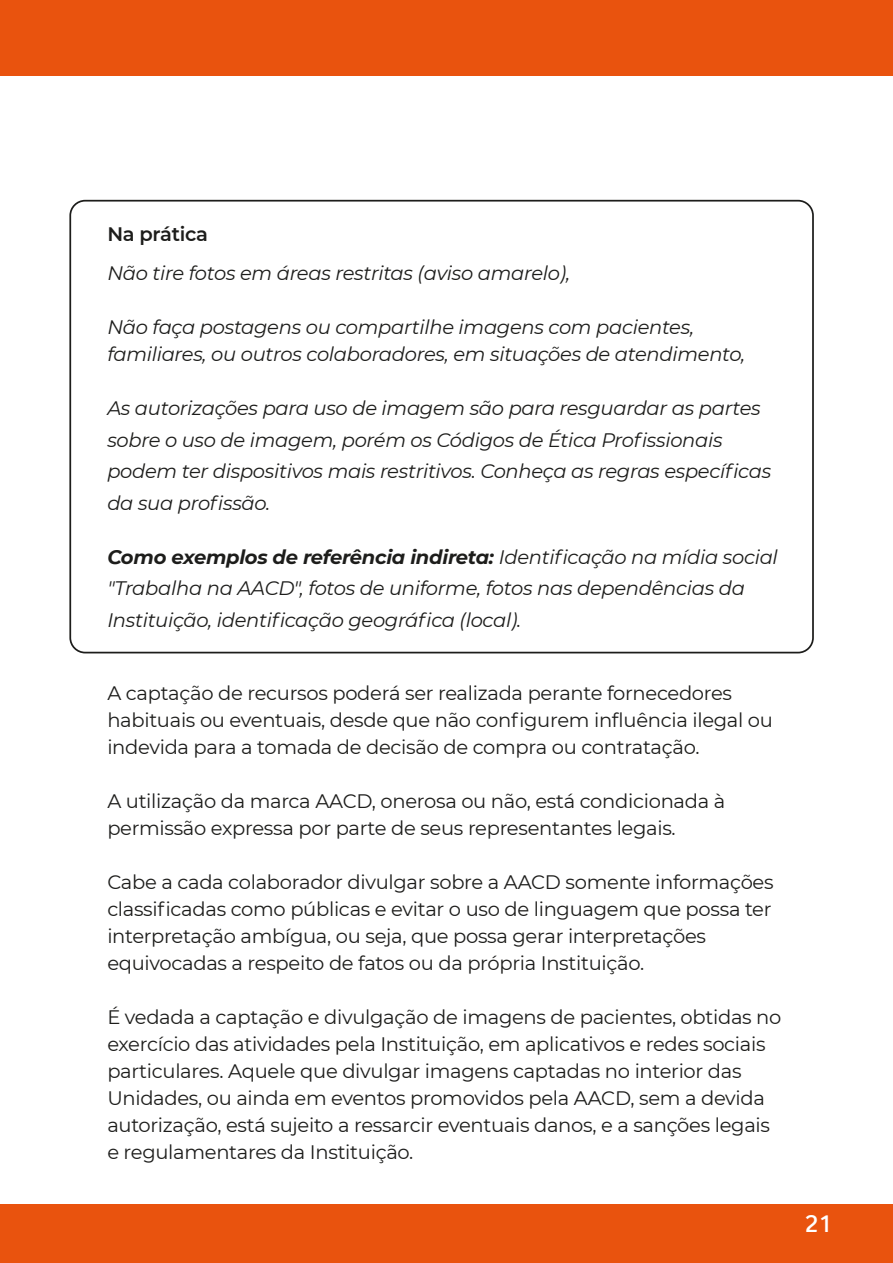
<style>
.page{position:relative;width:893px;height:1263px;background:#fff}
.page>*{position:absolute;margin:0;border:0;box-sizing:border-box;transform-origin:0 0}
.t1{font:600 23.1px "Precious Sans";color:#fff}
.t2{font:19.5px/27px "Montserrat";letter-spacing:-.015em;color:#1d1d1b}
.t3{font:italic 19.5px/31.5px "Montserrat";letter-spacing:-.015em;color:#1d1d1b}
.t4{font:600 19.5px "Montserrat";letter-spacing:-.015em;color:#1d1d1b}
.s1{font-weight:700}
</style>
<div class="page">
<div style="left:69px;top:200px;width:745px;height:453px;border:2px solid #1d1d1b;border-radius:15px"></div>
<div style="left:0;top:0;width:893px;height:76px;background:#e9530e"></div>
<div style="left:0;top:1204px;width:893px;height:59px;background:#e9530e"></div>
<p class="t4" style="left:107px;top:221px;width:102px">Na prática</p>
<p class="t3" style="left:107px;top:257px;width:464px">Não tire fotos em áreas restritas (aviso amarelo),</p>
<p class="t3" style="left:107px;top:313px;width:639px;line-height:27px">Não faça postagens ou compartilhe imagens com pacientes, familiares, ou outros colaboradores, em situações de atendimento,</p>
<p class="t3" style="left:107px;top:392px;width:665px">As autorizações para uso de imagem são para resguardar as partes sobre o uso de imagem, porém os Códigos de Ética Profissionais podem ter dispositivos mais restritivos. Conheça as regras específicas da sua profissão.</p>
<p class="t3" style="left:107px;top:540px;width:672px"><span class="s1">Como exemplos de referência indireta:</span> Identificação na mídia social "Trabalha na AACD", fotos de uniforme, fotos nas dependências da<br>Instituição, identificação geográfica (local).</p>
<p class="t2" style="left:107px;top:678px;width:667px">A captação de recursos poderá ser realizada perante fornecedores habituais ou eventuais, desde que não configurem influência ilegal ou indevida para a tomada de decisão de compra ou contratação.</p>
<p class="t2" style="left:107px;top:786px;width:619px">A utilização da marca AACD, onerosa ou não, está condicionada à permissão expressa por parte de seus representantes legais.</p>
<p class="t2" style="left:107px;top:867px;width:668px">Cabe a cada colaborador divulgar sobre a AACD somente informações classificadas como públicas e evitar o uso de linguagem que possa ter interpretação ambígua, ou seja, que possa gerar interpretações equivocadas a respeito de fatos ou da própria Instituição.</p>
<p class="t2" style="left:107px;top:1003px;width:676px">É vedada a captação e divulgação de imagens de pacientes, obtidas no exercício das atividades pela Instituição, em aplicativos e redes sociais particulares. Aquele que divulgar imagens captadas no interior das Unidades, ou ainda em eventos promovidos pela AACD, sem a devida autorização, está sujeito a ressarcir eventuais danos, e a sanções legais e regulamentares da Instituição.</p>
<p class="t1" style="left:804px;top:1209px;width:31px">21</p>
</div>
